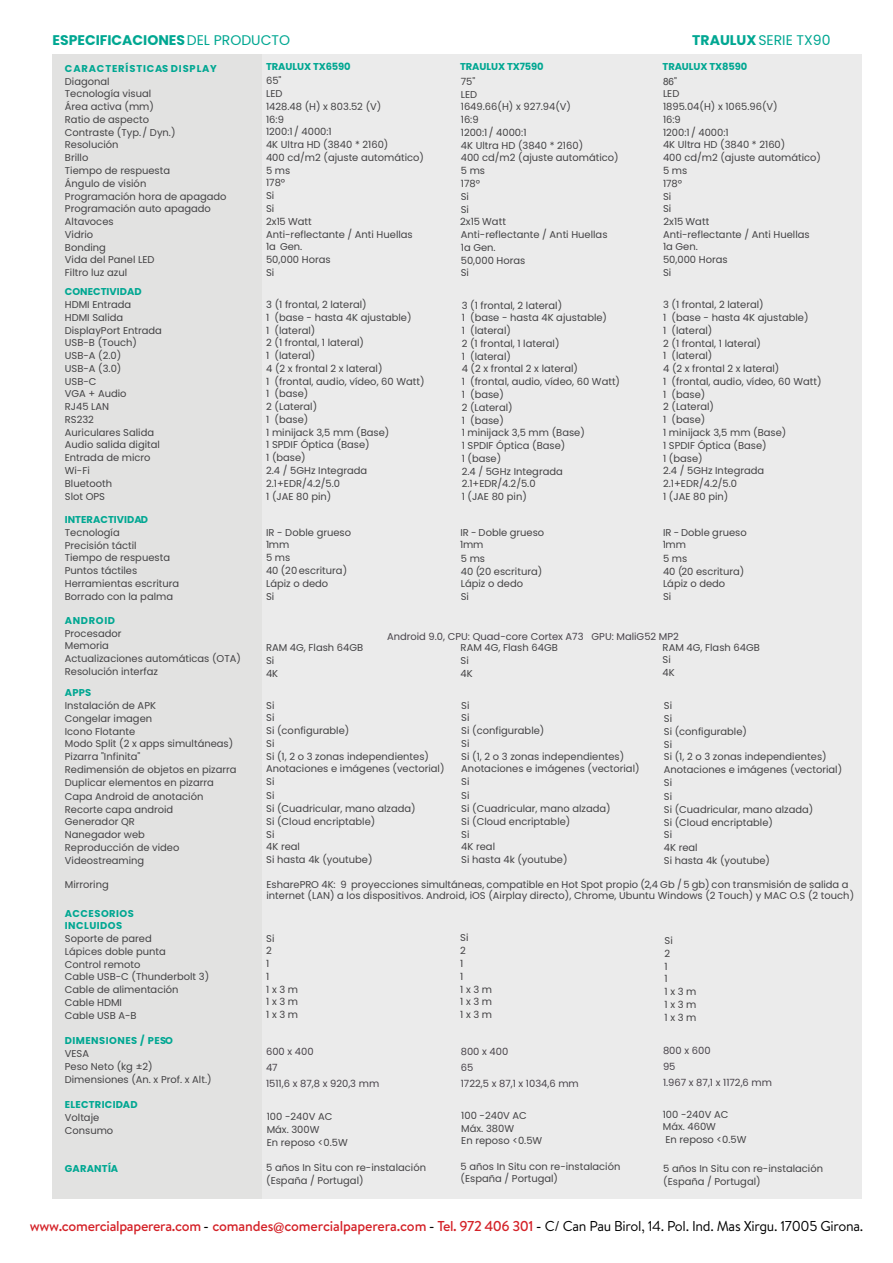
<style>
.page{position:relative;width:893px;height:1263px;background:#fff}
.page>*{position:absolute;margin:0;border:0;box-sizing:border-box;transform-origin:0 0}
.t1{font:500 14.25px "Brandon Text";letter-spacing:-.02em;color:#d42228}
.t2{font:700 13.95px "Poppins";color:#00a792}
.t3{font:13.95px "Poppins";color:#00a792}
.t4{font:9.9px/12.8px "Poppins";color:#434244}
.t5{font:9.9px/15.6px "Poppins";color:#48434a}
.t6{font:700 9.9px "Poppins";letter-spacing:-.01em;color:#00a792}
.t7{font:700 9.9px/11.9px "Poppins";letter-spacing:.045em;color:#00a792}
.t8{font:700 9.9px "Poppins";letter-spacing:.005em;color:#00a792}
.t9{font:700 9.9px "Poppins";letter-spacing:.025em;color:#00a792}
.t10{font:700 9.9px "Poppins";letter-spacing:.085em;color:#00a792}
.t11{font:700 9.9px "Poppins";letter-spacing:.065em;color:#00a792}
.t12{font:9.9px "Arial";color:#434244}
.s1{font-weight:400}
.s2{font-weight:700}
.s3{font-family:"Poppins"}
.s4{color:#000}
.s5{font-family:"Helvetica Neue"}
.s6{font-weight:400;color:#000}
</style>
<div class="page">
<div style="left:52px;top:54px;width:210px;height:1145px;background:#e2e2e1"></div>
<div style="left:262px;top:54px;width:600px;height:1145px;background:#ebebeb"></div>
<h2 class="t2" style="left:52px;top:32px;width:239px">ESPECIFICACIONES <span class="s1">DEL PRODUCTO</span></h2>
<h2 class="t3" style="left:692px;top:32px;width:140px"><span class="s2">TRAULUX</span> SERIE TX90</h2>
<p class="t10" style="left:65px;top:63px;width:153px">CARACTERÍSTICAS DISPLAY</p>
<p class="t6" style="left:266px;top:61px;width:86px">TRAULUX TX6590</p>
<p class="t6" style="left:460px;top:61px;width:85px">TRAULUX TX7590</p>
<p class="t6" style="left:663px;top:61px;width:86px">TRAULUX TX8590</p>
<p class="t4" style="left:65px;top:75px;width:163px">Diagonal<br>Tecnología visual<br>Área activa (mm)<br>Ratio de aspecto<br>Contraste (Typ. / Dyn.)<br>Resolución<br>Brillo<br>Tiempo de respuesta<br>Ángulo de visión<br>Programación hora de apagado<br>Programación auto apagado<br>Altavoces<br>Vidrio<br>Bonding<br>Vida del Panel LED<br>Filtro luz azul</p>
<p class="t4" style="left:266px;top:75px;width:159px">65"<br>LED<br>1428.48 (H) x 803.52 (V)<br>16:9<br>1200:1 / 4000:1<br>4K Ultra HD (3840 * 2160)<br>400 cd/m2 (ajuste automático)<br>5 ms<br>178º<br>Si<br>Si<br>2x15 Watt</p>
<p class="t4" style="left:461px;top:75px;width:159px">75"<br>LED<br>1649.66(H) x 927.94(V)<br>16:9<br>1200:1 / 4000:1<br>4K Ultra HD (3840 * 2160)<br>400 cd/m2 (ajuste automático)<br>5 ms<br>178º<br>Si<br>Si</p>
<p class="t12" style="left:663px;top:75px;width:15px">86<span class="s3">"</span></p>
<p class="t4" style="left:663px;top:88px;width:159px">LED<br>1895.04(H) x 1065.96(V)<br>16:9<br>1200:1 / 4000:1<br>4K Ultra HD (3840 * 2160)<br>400 cd/m2 (ajuste automático)<br>5 ms<br>178º<br>Si<br>Si</p>
<p class="t4" style="left:460px;top:215px;width:47px">2x15 Watt</p>
<p class="t4" style="left:664px;top:215px;width:47px">2x15 Watt</p>
<p class="t4" style="left:461px;top:228px;width:148px">Anti-reflectante / Anti Huellas<br>1a Gen.<br>50,000 Horas<br>Si</p>
<p class="t4" style="left:663px;top:228px;width:148px">Anti-reflectante / Anti Huellas<br>1a Gen.<br>50,000 Horas<br>Si</p>
<p class="t4" style="left:462px;top:299px;width:160px">3 (1 frontal, 2 lateral)<br>1 (base - hasta 4K ajustable)<br>1 (lateral)<br>2 (1 frontal, 1 lateral)<br>1 (lateral)<br>4 (2 x frontal 2 x lateral)<br>1 (frontal, audio, vídeo, 60 Watt)<br>1 (base)<br>2 (Lateral)<br>1 (base)<br>1 minijack 3,5 mm (Base)<br>1 SPDIF Óptica (Base)<br>1 (base)<br>2.4 / 5GHz Integrada<br>2.1+EDR/4.2/5.0<br>1 (JAE 80 pin)</p>
<p class="t4" style="left:663px;top:298px;width:160px">3 (1 frontal, 2 lateral)<br>1 (base - hasta 4K ajustable)<br>1 (lateral)<br>2 (1 frontal, 1 lateral)<br>1 (lateral)<br>4 (2 x frontal 2 x lateral)<br>1 (frontal, audio, vídeo, 60 Watt)<br>1 (base)<br>2 (Lateral)<br>1 (base)<br>1 minijack 3,5 mm (Base)<br>1 SPDIF Óptica (Base)<br>1 (base)<br>2.4 / 5GHz Integrada<br>2.1+EDR/4.2/5.0<br>1 (JAE 80 pin)</p>
<p class="t4" style="left:266px;top:228px;width:148px">Anti-reflectante / Anti Huellas<br>1a Gen.<br>50,000 Horas<br>Si</p>
<p class="t8" style="left:65px;top:286px;width:78px">CONECTIVIDAD</p>
<p class="t4" style="left:65px;top:298px;width:99px">HDMI Entrada<br>HDMI Salida<br>DisplayPort Entrada<br>USB-B (Touch)<br>USB-A (2.0)<br>USB-A (3.0)<br>USB-C<br>VGA + Audio<br>RJ45 LAN<br>RS232<br>Auriculares Salida<br>Audio salida digital<br>Entrada de micro<br>Wi-Fi<br>Bluetooth<br>Slot OPS</p>
<p class="t4" style="left:266px;top:298px;width:160px">3 (1 frontal, 2 lateral)<br>1 (base - hasta 4K ajustable)<br>1 (lateral)<br>2 (1 frontal, 1 lateral)<br>1 (lateral)<br>4 (2 x frontal 2 x lateral)<br>1 (frontal, audio, vídeo, 60 Watt)<br>1 (base)<br>2 (Lateral)<br>1 (base)<br>1 minijack 3,5 mm (Base)<br>1 SPDIF Óptica (Base)<br>1 (base)<br>2.4 / 5GHz Integrada<br>2.1+EDR/4.2/5.0<br>1 (JAE 80 pin)</p>
<p class="t8" style="left:65px;top:514px;width:85px">INTERACTIVIDAD</p>
<p class="t4" style="left:65px;top:526px;width:116px">Tecnología<br>Precisión táctil<br>Tiempo de respuesta<br>Puntos táctiles<br>Herramientas escritura<br>Borrado con la palma</p>
<p class="t4" style="left:266px;top:526px;width:87px">IR - Doble grueso<br>1mm</p>
<p class="t4" style="left:461px;top:526px;width:85px">IR - Doble grueso</p>
<p class="t4" style="left:663px;top:526px;width:85px">IR - Doble grueso</p>
<p class="t4" style="left:460px;top:539px;width:25px">1mm</p>
<p class="t4" style="left:663px;top:539px;width:25px">1mm</p>
<p class="t4" style="left:266px;top:551px;width:83px">5 ms<br>40 (20 escritura)<br>Lápiz o dedo<br>Si</p>
<p class="t4" style="left:461px;top:552px;width:83px">5 ms<br>40 (20 escritura)<br>Lápiz o dedo<br>Si</p>
<p class="t4" style="left:663px;top:552px;width:83px">5 ms<br>40 (20 escritura)<br>Lápiz o dedo<br>Si</p>
<p class="t11" style="left:65px;top:615px;width:52px">ANDROID</p>
<p class="t4" style="left:65px;top:627px;width:178px">Procesador<br>Memoria<br>Actualizaciones automáticas (OTA)<br>Resolución interfaz</p>
<p class="t5" style="left:387px;top:629px;width:293px">Android 9.0, CPU: Quad-core Cortex A73 GPU: MaliG52 MP2</p>
<p class="t4" style="left:266px;top:699px;width:180px">Si<br>Si<br>Si (configurable)<br>Si<br>Si (1, 2 o 3 zonas independientes)<br>Anotaciones e imágenes (vectorial)<br>Si</p>
<p class="t4" style="left:266px;top:789px;width:151px">Si<br>Si (Cuadricular, mano alzada)<br>Si (Cloud encriptable)<br>Si<br>4K real<br>Si hasta 4k (youtube)</p>
<p class="t4" style="left:266px;top:641px;width:99px">RAM 4G, Flash 64GB<br>Si<br>4K</p>
<p class="t4" style="left:461px;top:641px;width:99px">RAM 4G, Flash 64GB<br>Si<br>4K</p>
<p class="t4" style="left:663px;top:641px;width:99px">RAM 4G, Flash 64GB<br>Si<br>4K</p>
<p class="t9" style="left:65px;top:687px;width:28px">APPS</p>
<p class="t4" style="left:65px;top:699px;width:173px">Instalación de APK<br>Congelar imagen<br>Icono Flotante<br>Modo Split (2 x apps simultáneas)<br>Pizarra "Infinita"<br>Redimensión de objetos en pizarra<br>Duplicar elementos en pizarra</p>
<p class="t4" style="left:65px;top:790px;width:140px">Capa Android de anotación<br>Recorte capa android<br>Generador QR<br>Nanegador web<br>Reproducción de video<br>Videostreaming</p>
<p class="t4" style="left:65px;top:878px;width:45px">Mirroring</p>
<p class="t4" style="left:461px;top:699px;width:180px">Si<br>Si<br>Si (configurable)<br>Si<br>Si (1, 2 o 3 zonas independientes)<br>Anotaciones e imágenes (vectorial)<br>Si</p>
<p class="t4" style="left:461px;top:789px;width:151px">Si<br>Si (Cuadricular, mano alzada)<br>Si (Cloud encriptable)<br>Si<br>4K real<br>Si hasta 4k (youtube)</p>
<p class="t4" style="left:664px;top:699px;width:180px">Si<br>Si<br>Si (configurable)<br>Si<br>Si (1, 2 o 3 zonas independientes)<br>Anotaciones e imágenes (vectorial)<br>Si</p>
<p class="t4" style="left:664px;top:790px;width:151px">Si<br>Si (Cuadricular, mano alzada)<br>Si (Cloud encriptable)<br>Si<br>4K real<br>Si hasta 4k (youtube)</p>
<p class="t4" style="left:266px;top:878px;width:589px;line-height:11.9px">EsharePRO 4K: 9 proyecciones simultáneas, compatible en Hot Spot propio (2,4 Gb /5 gb) con transmisión de salida a internet (LAN) a los dispositivos. Android, iOS (Airplay directo), Chrome, Ubuntu Windows (2 Touch) y MAC O.S (2 touch)</p>
<p class="t7" style="left:65px;top:907px;width:71px">ACCESORIOS<br>INCLUIDOS</p>
<p class="t4" style="left:65px;top:932px;width:146px">Soporte de pared<br>Lápices doble punta<br>Control remoto<br>Cable USB-C (Thunderbolt 3)<br>Cable de alimentación<br>Cable HDMI<br>Cable USB A-B</p>
<p class="t7" style="left:65px;top:1035px;width:110px">DIMENSIONES / PESO</p>
<p class="t4" style="left:65px;top:1047px;width:148px">VESA<br>Peso Neto (kg ±2)<br>Dimensiones (An. x Prof. x Alt.)</p>
<p class="t4" style="left:266px;top:932px;width:33px">Si<br>2<br>1<br>1<br>1 x 3 m<br>1 x 3 m<br>1 x 3 m</p>
<p class="t5" style="left:266px;top:1044px;width:115px">600 x 400<br>47<br>1511,6 x 87,8 x 920,3 mm</p>
<p class="t4" style="left:460px;top:932px;width:33px">Si<br>2<br>1<br>1<br>1 x 3 m<br>1 x 3 m<br>1 x 3 m</p>
<p class="t4" style="left:664px;top:934px;width:33px">Si<br>2<br>1<br>1<br>1 x 3 m<br>1 x 3 m<br>1 x 3 m</p>
<p class="t5" style="left:461px;top:1044px;width:120px">800 x 400<br>65<br>1722,5 x 87,1 x 1034,6 mm</p>
<p class="t5" style="left:663px;top:1043px;width:111px">800 x 600<br>95<br>1.967 x 87,1 x 1172,6 mm</p>
<p class="t9" style="left:65px;top:1099px;width:74px">ELECTRICIDAD</p>
<p class="t4" style="left:65px;top:1111px;width:50px">Voltaje<br>Consumo</p>
<p class="t9" style="left:65px;top:1163px;width:55px">GARANTÍA</p>
<p class="t4" style="left:266px;top:1161px;width:161px">5 años In Situ con re-instalación (España / Portugal)</p>
<p class="t4" style="left:461px;top:1160px;width:161px">5 años In Situ con re-instalación (España / Portugal)</p>
<p class="t4" style="left:663px;top:1162px;width:161px">5 años In Situ con re-instalación (España / Portugal)</p>
<p class="t4" style="left:267px;top:1110px;width:82px">100 -240V AC<br>Máx. 300W<br>En reposo &lt;0.5W</p>
<p class="t4" style="left:461px;top:1109px;width:82px">100 -240V AC<br>Máx. 380W<br>En reposo &lt;0.5W</p>
<p class="t4" style="left:663px;top:1108px;width:85px">100 -240V AC<br>Máx. 460W<br>En reposo &lt;0.5W</p>
<h1 class="t1" style="left:30px;top:1216px;width:835px">www.comercialpaperera.com <span class="s4">-</span> comandes<span class="s5">@</span>comercialpaperera.com <span class="s4">-</span> Tel. 972 406 301 <span class="s4">-</span> <span class="s6">C/ Can Pau Birol, 14. Pol. Ind. Mas Xirgu. 17005 Girona.</span></h1>
</div>
